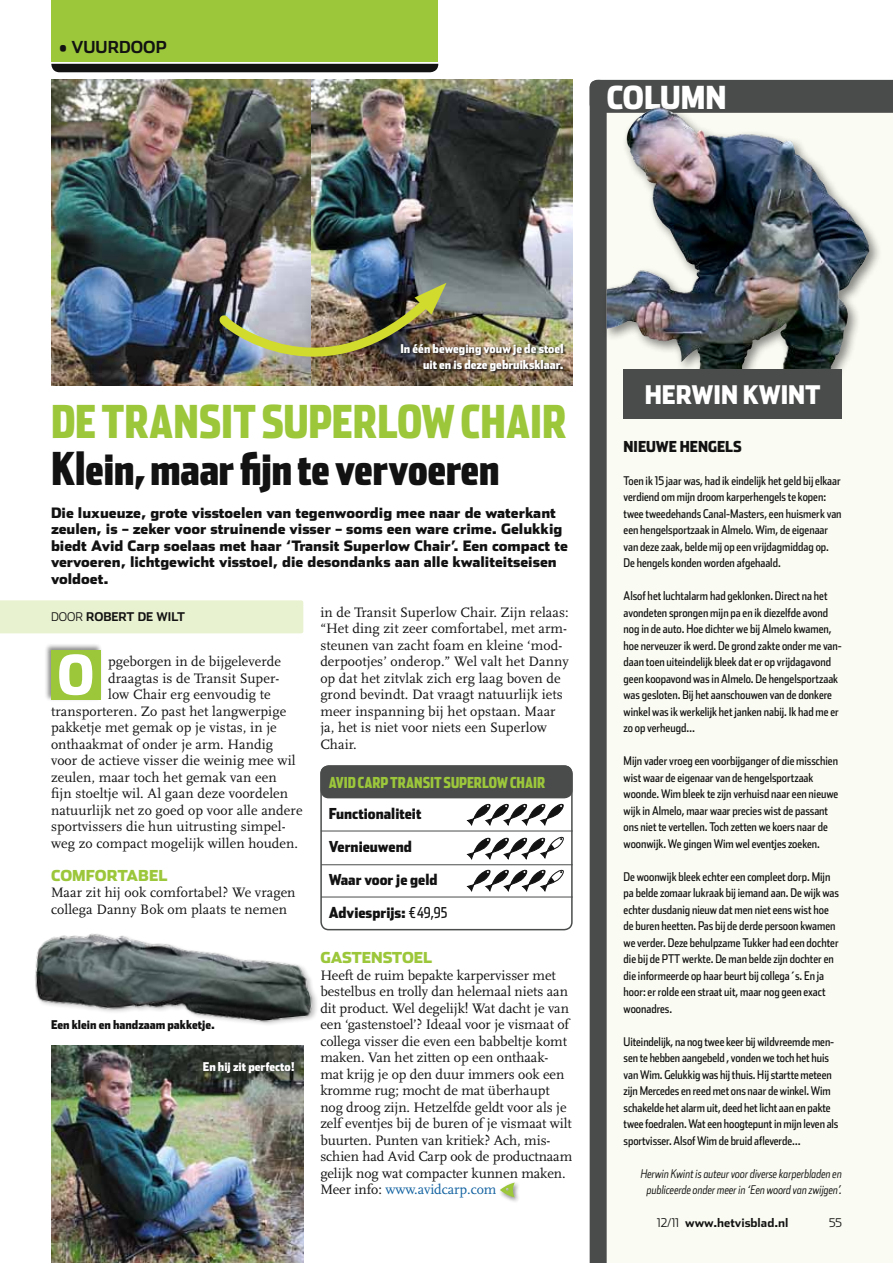
<style>
.page{position:relative;width:893px;height:1263px;background:#fff}
.page>*{position:absolute;margin:0;border:0;box-sizing:border-box;transform-origin:0 0}
.t1{font:900 54px "Stainless Cond";color:#fff}
.t2{font:900 45px "Stainless Comp";color:#121212}
.t3{font:900 45px "Stainless Comp";color:#9cc73b}
.t4{font:900 31.5px "Stainless Cond";color:#fff}
.t5{font:900 25.5px "Stainless Cond";color:#fff}
.t6{font:700 16.5px "Stainless";color:#121212}
.t7{font:900 15px "Stainless Cond";color:#121212}
.t8{font:900 15px "Stainless Comp";color:#9cc73b}
.t9{font:900 15px "Stainless";letter-spacing:-.005em;color:#9cc73b}
.t10{font:14.25px/16.5px "Scala";letter-spacing:.005em;color:#121212}
.t11{font:900 14.25px/16.5px "Stainless";color:#121212}
.t12{font:12px/16.5px "Stainless Cond";color:#121212;scale:.95 1}
.t13{font:italic 300 12px/16.5px "Stainless Cond";color:#121212;text-align:center;scale:.95 1}
.t14{font:900 12px/16.5px "Stainless Cond";color:#fff;text-align:right}
.t15{font:700 12px "Stainless";color:#121212}
.t16{font:900 12px "Stainless Cond";color:#121212}
.t17{font:300 12px "Stainless";color:#121212}
.s1{font-weight:300}
.s2{font-family:"Stainless Comp";font-weight:400}
.s3{color:#0f609f}
</style>
<div class="page">
<img style="left:51px;top:80px;width:522px;height:306px">
<div style="left:51px;top:0;width:387px;height:62px;background:#9cc73b"></div>
<div style="left:51px;top:64px;width:387px;height:8px;background:#121212"></div>
<svg style="left:590px;top:80px;width:303px;height:1183px"></svg>
<div style="left:0;top:600px;width:303px;height:33px;background:#e9f2d0"></div>
<div style="left:320px;top:765px;width:253px;height:165px;border:2px solid #4a4c4b;border-radius:8px"></div>
<div style="left:320px;top:765px;width:253px;height:33px;background:#4a4c4b;border-radius:9px"></div>
<hr style="left:321px;top:864px;width:252px;height:1px;background:#4a4c4b">
<hr style="left:321px;top:831px;width:252px;height:1px;background:#4a4c4b">
<hr style="left:321px;top:897px;width:252px;height:1px;background:#4a4c4b">
<svg style="left:467px;top:803px;width:97px;height:23px"></svg>
<svg style="left:467px;top:836px;width:97px;height:24px"></svg>
<svg style="left:467px;top:869px;width:97px;height:23px"></svg>
<div style="left:44px;top:643px;width:59px;height:59px;background:#121212;opacity:.5"></div>
<div style="left:51px;top:650px;width:50px;height:49px;background:#9cc73b"></div>
<img style="left:35px;top:933px;width:282px;height:113px">
<img style="left:51px;top:1046px;width:252px;height:217px">
<div style="left:601px;top:102px;width:281px;height:280px;background:#121212;opacity:.5"></div>
<img style="left:607px;top:108px;width:241px;height:261px">
<div style="left:624px;top:369px;width:218px;height:50px;background:#4a4c4b"></div>
<img style="left:446px;top:343px;width:119px;height:31px">
<img style="left:213px;top:283px;width:233px;height:103px">
<div style="left:497px;top:1180px;width:23px;height:23px;background:#121212;opacity:.5"></div>
<svg style="left:500px;top:1182px;width:15px;height:15px"></svg>
<h3 class="t6" style="left:59px;top:37px;width:109px">• Vuurdoop</h3>
<h3 class="t4" style="left:607px;top:78px;width:117px">Column</h3>
<p class="t14" style="left:400px;top:340px;width:165px">In één beweging vouw je de stoel uit en is deze gebruiksklaar.</p>
<h2 class="t3" style="left:51px;top:394px;width:517px">DE TRANSIT SUPERLOW CHAIR</h2>
<h2 class="t2" style="left:51px;top:440px;width:450px">Klein, maar fijn te vervoeren</h2>
<p class="t11" style="left:51px;top:504px;width:518px">Die luxueuze, grote visstoelen van tegenwoordig mee naar de waterkant zeulen, is – zeker voor struinende visser – soms een ware crime. Gelukkig biedt Avid Carp soelaas met haar ‘Transit Superlow Chair’. Een compact te vervoeren, lichtgewicht visstoel, die desondanks aan alle kwaliteitseisen voldoet.</p>
<p class="t15" style="left:51px;top:610px;width:136px"><span class="s1">DOOR</span> ROBERT DE WILT</p>
<p class="t10" style="left:320px;top:604px;width:250px">in de Transit Superlow Chair. Zijn relaas: “Het ding zit zeer comfortabel, met arm&shy;steunen van zacht foam en kleine ‘mod&shy;derpootjes’ onderop.” Wel valt het Danny op dat het zitvlak zich erg laag boven de grond bevindt. Dat vraagt natuurlijk iets meer inspanning bij het opstaan. Maar ja, het is niet voor niets een Superlow Chair.</p>
<h1 class="t1" style="left:58px;top:642px;width:35px">O</h1>
<p class="t10" style="left:108px;top:654px;width:174px">pgeborgen in de bijgeleverde</p>
<p class="t10" style="left:108px;top:670px;width:173px">draagtas is de Transit Super-</p>
<p class="t10" style="left:108px;top:687px;width:164px">low Chair erg eenvoudig te</p>
<p class="t10" style="left:51px;top:703px;width:237px">transporteren. Zo past het langwerpige</p>
<p class="t10" style="left:51px;top:720px;width:227px">pakketje met gemak op je vistas, in je</p>
<p class="t10" style="left:51px;top:736px;width:224px">onthaakmat of onder je arm. Handig</p>
<p class="t10" style="left:51px;top:753px;width:246px">voor de actieve visser die weinig mee wil</p>
<p class="t10" style="left:51px;top:769px;width:227px">zeulen, maar toch het gemak van een</p>
<p class="t10" style="left:51px;top:786px;width:239px">fijn stoeltje wil. Al gaan deze voordelen</p>
<p class="t10" style="left:51px;top:802px;width:253px">natuurlijk net zo goed op voor alle andere</p>
<p class="t10" style="left:51px;top:819px;width:236px">sportvissers die hun uitrusting simpel-</p>
<p class="t10" style="left:51px;top:835px;width:249px">weg zo compact mogelijk willen houden.</p>
<p class="t9" style="left:51px;top:866px;width:118px">COMFORTABEL</p>
<p class="t10" style="left:51px;top:885px;width:246px">Maar zit hij ook comfortabel? We vragen collega Danny Bok om plaats te nemen</p>
<p class="t8" style="left:329px;top:773px;width:218px">AVID CARP TRANSIT SUPERLOW CHAIR</p>
<p class="t7" style="left:329px;top:805px;width:94px">Functionaliteit</p>
<p class="t7" style="left:329px;top:838px;width:84px">Vernieuwend</p>
<p class="t7" style="left:329px;top:871px;width:110px">Waar voor je geld</p>
<p class="t7" style="left:329px;top:904px;width:120px">Adviesprijs: <span class="s2">€49,95</span></p>
<p class="t16" style="left:51px;top:1018px;width:165px">Een klein en handzaam pakketje.</p>
<p class="t14" style="left:203px;top:1058px;width:93px">En hij zit perfecto!</p>
<p class="t9" style="left:320px;top:948px;width:113px">GASTENSTOEL</p>
<p class="t10" style="left:320px;top:967px;width:253px">Heeft de ruim bepakte karpervisser met bestelbus en trolly dan helemaal niets aan dit product. Wel degelijk! Wat dacht je van een ‘gastenstoel’? Ideaal voor je vismaat of collega visser die even een babbeltje komt maken. Van het zitten op een onthaak&shy;mat krijg je op den duur immers ook een kromme rug; mocht de mat überhaupt nog droog zijn. Hetzelfde geldt voor als je zelf eventjes bij de buren of je vismaat wilt buurten. Punten van kritiek? Ach, mis&shy;schien had Avid Carp ook de productnaam gelijk nog wat compacter kunnen maken.<br>Meer info: <span class="s3">www.avidcarp.com</span></p>
<h3 class="t5" style="left:645px;top:379px;width:63px">Herwin</h3>
<h3 class="t5" style="left:743px;top:379px;width:79px">Kwint</h3>
<p class="t7" style="left:624px;top:437px;width:120px">NIEUWE HENGELS</p>
<p class="t12" style="left:624px;top:472px;width:231px">Toen ik 15 jaar was, had ik eindelijk het geld bij elkaar verdiend om mijn droom karperhengels te kopen: twee tweedehands Canal-Masters, een huismerk van een hengelsportzaak in Almelo. Wim, de eigenaar van deze zaak, belde mij op een vrijdagmiddag op.<br>De hengels konden worden afgehaald.</p>
<p class="t12" style="left:624px;top:587px;width:231px">Alsof het luchtalarm had geklonken. Direct na het avondeten sprongen mijn pa en ik diezelfde avond nog in de auto. Hoe dichter we bij Almelo kwamen, hoe nerveuzer ik werd. De grond zakte onder me van&shy;daan toen uiteindelijk bleek dat er op vrijdagavond geen koopavond was in Almelo. De hengelsportzaak was gesloten. Bij het aanschouwen van de donkere winkel was ik werkelijk het janken nabij. Ik had me er zo op verheugd…</p>
<p class="t12" style="left:624px;top:752px;width:228px">Mijn vader vroeg een voorbijganger of die misschien wist waar de eigenaar van de hengelsportzaak woonde. Wim bleek te zijn verhuisd naar een nieuwe wijk in Almelo, maar waar precies wist de passant ons niet te vertellen. Toch zetten we koers naar de woonwijk. We gingen Wim wel eventjes zoeken.</p>
<p class="t12" style="left:624px;top:868px;width:228px">De woonwijk bleek echter een compleet dorp. Mijn pa belde zomaar lukraak bij iemand aan. De wijk was echter dusdanig nieuw dat men niet eens wist hoe de buren heetten. Pas bij de derde persoon kwamen we verder. Deze behulpzame Tukker had een dochter die bij de PTT werkte. De man belde zijn dochter en die informeerde op haar beurt bij collega´s. En ja hoor: er rolde een straat uit, maar nog geen exact woonadres.</p>
<p class="t12" style="left:624px;top:1033px;width:228px">Uiteindelijk, na nog twee keer bij wildvreemde men&shy;sen te hebben aangebeld , vonden we toch het huis van Wim. Gelukkig was hij thuis. Hij startte meteen zijn Mercedes en reed met ons naar de winkel. Wim schakelde het alarm uit, deed het licht aan en pakte twee foedralen. Wat een hoogtepunt in mijn leven als sportvisser. Alsof Wim de bruid afleverde…</p>
<p class="t13" style="left:641px;top:1165px;width:213px">Herwin Kwint is auteur voor diverse karperbladen en publiceerde onder meer in ‘Een woord van zwijgen’.</p>
<p class="t15" style="left:657px;top:1216px;width:133px"><span class="s1">12/11</span> www.hetvisblad.nl</p>
<p class="t17" style="left:829px;top:1216px;width:14px">55</p>
</div>
